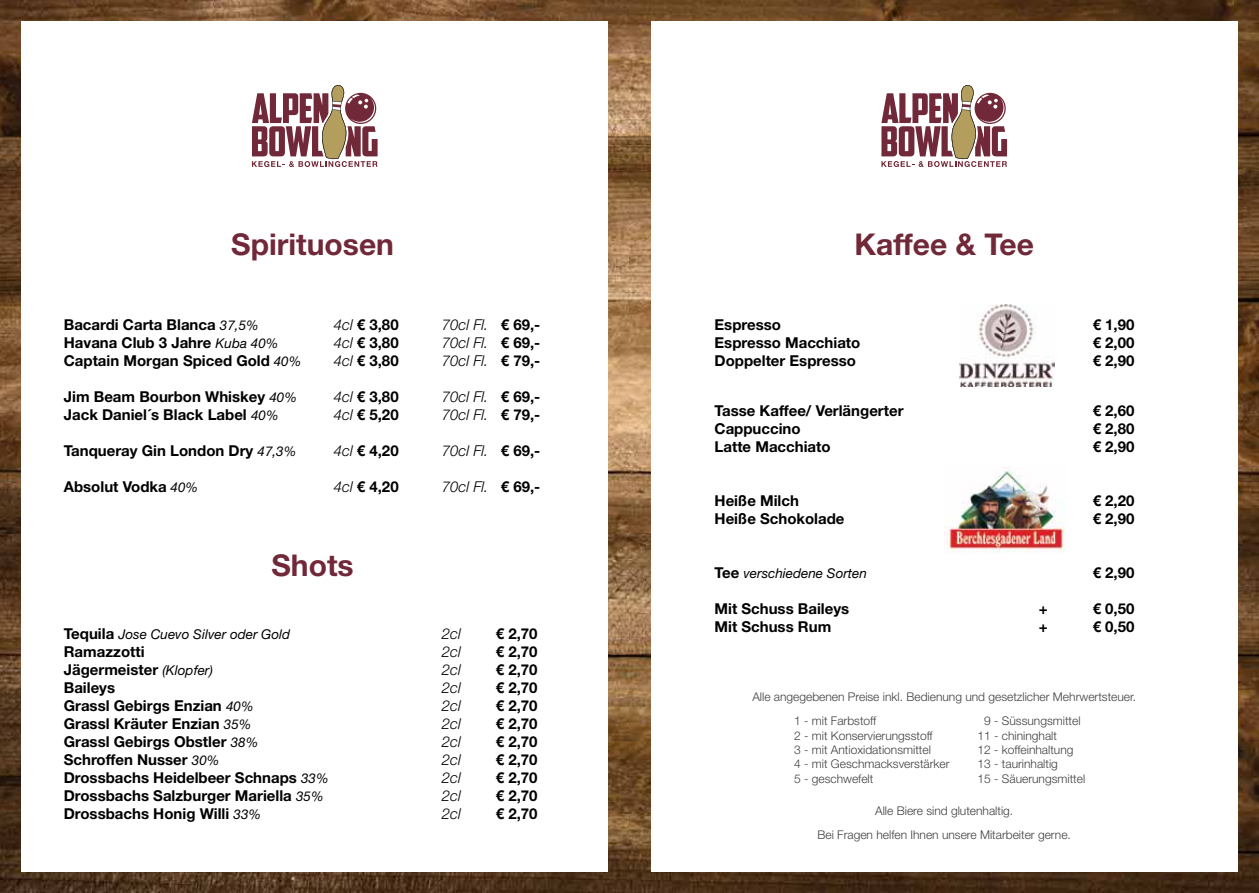
<style>
.page{position:relative;width:1259px;height:893px;background:#fff}
.page>*{position:absolute;margin:0;border:0;box-sizing:border-box;transform-origin:0 0}
.t1{font:700 30px "Helvetica Neue LT Std";color:#712838}
.t2{font:700 15px "Helvetica Neue LT Std";color:#000}
.t3{font:italic 300 15px "Helvetica Neue LT Std";color:#000}
.t4{font:italic 13.5px "Helvetica Neue LT Std";color:#000}
.t5{font:300 12px/14.4px "Helvetica Neue LT Std";color:#414042}
.s1{font-weight:400;font-style:italic;font-size:13.5px}
.s2{font-weight:300;font-style:italic}
.s3{font-weight:700;font-style:normal}
.s4{font-weight:700;font-style:normal;font-size:15px}
</style>
<div class="page">
<img style="left:0;top:0;width:1259px;height:893px">
<div style="left:21px;top:21px;width:587px;height:851px;background:#fff"></div>
<svg style="left:252px;top:85px;width:125px;height:82px"></svg>
<div style="left:651px;top:21px;width:586px;height:851px;background:#fff"></div>
<svg style="left:881px;top:85px;width:126px;height:82px"></svg>
<img style="left:959px;top:304px;width:95px;height:83px">
<img style="left:944px;top:467px;width:121px;height:86px">
<h1 class="t1" style="left:231px;top:226px;width:164px">Spirituosen</h1>
<p class="t2" style="left:64px;top:315px;width:196px">Bacardi Carta Blanca <span class="s1">37,5%</span></p>
<p class="t2" style="left:334px;top:315px;width:66px"><span class="s2">4cl</span> € 3,80</p>
<p class="t3" style="left:442px;top:315px;width:100px">70cl Fl. <span class="s3">€ 69,-</span></p>
<p class="t2" style="left:64px;top:333px;width:216px">Havana Club 3 Jahre <span class="s1">Kuba 40%</span></p>
<p class="t2" style="left:334px;top:333px;width:66px"><span class="s2">4cl</span> € 3,80</p>
<p class="t3" style="left:442px;top:333px;width:100px">70cl Fl. <span class="s3">€ 69,-</span></p>
<p class="t2" style="left:64px;top:351px;width:239px">Captain Morgan Spiced Gold <span class="s1">40%</span></p>
<p class="t2" style="left:334px;top:351px;width:66px"><span class="s2">4cl</span> € 3,80</p>
<p class="t3" style="left:442px;top:351px;width:100px">70cl Fl. <span class="s3">€ 79,-</span></p>
<p class="t2" style="left:64px;top:387px;width:235px">Jim Beam Bourbon Whiskey <span class="s1">40%</span></p>
<p class="t2" style="left:334px;top:387px;width:66px"><span class="s2">4cl</span> € 3,80</p>
<p class="t3" style="left:442px;top:387px;width:100px">70cl Fl. <span class="s3">€ 69,-</span></p>
<p class="t2" style="left:64px;top:405px;width:216px">Jack Daniel´s Black Label <span class="s1">40%</span></p>
<p class="t2" style="left:334px;top:405px;width:66px"><span class="s2">4cl</span> € 5,20</p>
<p class="t3" style="left:442px;top:405px;width:100px">70cl Fl. <span class="s3">€ 79,-</span></p>
<p class="t2" style="left:64px;top:441px;width:234px">Tanqueray Gin London Dry <span class="s1">47,3%</span></p>
<p class="t2" style="left:334px;top:441px;width:66px"><span class="s2">4cl</span> € 4,20</p>
<p class="t3" style="left:442px;top:441px;width:100px">70cl Fl. <span class="s3">€ 69,-</span></p>
<p class="t2" style="left:64px;top:477px;width:136px">Absolut Vodka <span class="s1">40%</span></p>
<p class="t2" style="left:334px;top:477px;width:66px"><span class="s2">4cl</span> € 4,20</p>
<p class="t3" style="left:442px;top:477px;width:100px">70cl Fl. <span class="s3">€ 69,-</span></p>
<h1 class="t1" style="left:271px;top:547px;width:84px">Shots</h1>
<p class="t4" style="left:64px;top:626px;width:228px"><span class="s4">Tequila</span> Jose Cuevo Silver oder Gold</p>
<p class="t3" style="left:442px;top:625px;width:20px">2cl</p>
<p class="t2" style="left:496px;top:624px;width:43px">€ 2,70</p>
<p class="t2" style="left:64px;top:642px;width:82px">Ramazzotti</p>
<p class="t3" style="left:442px;top:643px;width:20px">2cl</p>
<p class="t2" style="left:496px;top:642px;width:43px">€ 2,70</p>
<p class="t2" style="left:64px;top:660px;width:151px">Jägermeister <span class="s1">(Klopfer)</span></p>
<p class="t3" style="left:442px;top:661px;width:20px">2cl</p>
<p class="t2" style="left:496px;top:660px;width:43px">€ 2,70</p>
<p class="t2" style="left:64px;top:678px;width:53px">Baileys</p>
<p class="t3" style="left:442px;top:679px;width:20px">2cl</p>
<p class="t2" style="left:496px;top:678px;width:43px">€ 2,70</p>
<p class="t2" style="left:64px;top:696px;width:191px">Grassl Gebirgs Enzian <span class="s1">40%</span></p>
<p class="t3" style="left:442px;top:697px;width:20px">2cl</p>
<p class="t2" style="left:496px;top:696px;width:43px">€ 2,70</p>
<p class="t2" style="left:64px;top:714px;width:189px">Grassl Kräuter Enzian <span class="s1">35%</span></p>
<p class="t3" style="left:442px;top:715px;width:20px">2cl</p>
<p class="t2" style="left:496px;top:714px;width:43px">€ 2,70</p>
<p class="t2" style="left:64px;top:732px;width:196px">Grassl Gebirgs Obstler <span class="s1">38%</span></p>
<p class="t3" style="left:442px;top:733px;width:20px">2cl</p>
<p class="t2" style="left:496px;top:732px;width:43px">€ 2,70</p>
<p class="t2" style="left:64px;top:750px;width:157px">Schroffen Nusser <span class="s1">30%</span></p>
<p class="t3" style="left:442px;top:751px;width:20px">2cl</p>
<p class="t2" style="left:496px;top:750px;width:43px">€ 2,70</p>
<p class="t2" style="left:64px;top:768px;width:266px">Drossbachs Heidelbeer Schnaps <span class="s1">33%</span></p>
<p class="t3" style="left:442px;top:769px;width:20px">2cl</p>
<p class="t2" style="left:496px;top:768px;width:43px">€ 2,70</p>
<p class="t2" style="left:64px;top:786px;width:261px">Drossbachs Salzburger Mariella <span class="s1">35%</span></p>
<p class="t3" style="left:442px;top:787px;width:20px">2cl</p>
<p class="t2" style="left:496px;top:786px;width:43px">€ 2,70</p>
<p class="t2" style="left:64px;top:804px;width:199px">Drossbachs Honig Willi <span class="s1">33%</span></p>
<p class="t3" style="left:442px;top:805px;width:20px">2cl</p>
<p class="t2" style="left:496px;top:804px;width:43px">€ 2,70</p>
<h1 class="t1" style="left:854px;top:226px;width:181px">Kaffee &amp; Tee</h1>
<p class="t2" style="left:714px;top:315px;width:68px">Espresso</p>
<p class="t2" style="left:1092px;top:315px;width:43px">€ 1,90</p>
<p class="t2" style="left:714px;top:333px;width:147px">Espresso Macchiato</p>
<p class="t2" style="left:1092px;top:333px;width:43px">€ 2,00</p>
<p class="t2" style="left:714px;top:351px;width:143px">Doppelter Espresso</p>
<p class="t2" style="left:1092px;top:351px;width:43px">€ 2,90</p>
<p class="t2" style="left:714px;top:401px;width:190px">Tasse Kaffee/ Verlängerter</p>
<p class="t2" style="left:1092px;top:401px;width:43px">€ 2,60</p>
<p class="t2" style="left:714px;top:419px;width:88px">Cappuccino</p>
<p class="t2" style="left:1092px;top:419px;width:43px">€ 2,80</p>
<p class="t2" style="left:714px;top:437px;width:118px">Latte Macchiato</p>
<p class="t2" style="left:1092px;top:437px;width:43px">€ 2,90</p>
<p class="t2" style="left:714px;top:491px;width:86px">Heiße Milch</p>
<p class="t2" style="left:1092px;top:491px;width:43px">€ 2,20</p>
<p class="t2" style="left:714px;top:509px;width:131px">Heiße Schokolade</p>
<p class="t2" style="left:1092px;top:509px;width:43px">€ 2,90</p>
<p class="t4" style="left:714px;top:565px;width:154px"><span class="s4">Tee</span> verschiedene Sorten</p>
<p class="t2" style="left:1092px;top:563px;width:43px">€ 2,90</p>
<p class="t2" style="left:714px;top:599px;width:136px">Mit Schuss Baileys</p>
<p class="t2" style="left:1038px;top:599px;width:10px">+</p>
<p class="t2" style="left:1092px;top:599px;width:43px">€ 0,50</p>
<p class="t2" style="left:714px;top:617px;width:118px">Mit Schuss Rum</p>
<p class="t2" style="left:1038px;top:617px;width:10px">+</p>
<p class="t2" style="left:1092px;top:617px;width:43px">€ 0,50</p>
<p class="t5" style="left:794px;top:684px;width:344px;line-height:24.5px;text-indent:-42px">Alle angegebenen Preise inkl. Bedienung und gesetzlicher Mehrwertsteuer.<br>1 - mit Farbstoff</p>
<p class="t5" style="left:794px;top:728px;width:157px">2 - mit Konservierungsstoff<br>3 - mit Antioxidationsmittel<br>4 - mit Geschmacksverstärker<br>5 - geschwefelt</p>
<p class="t5" style="left:977px;top:713px;width:109px;text-indent:7px">9 - Süssungsmittel<br>11 - chininghalt<br>12 - koffeinhaltung<br>13 - taurinhaltig<br>15 - Säuerungsmittel</p>
<p class="t5" style="left:875px;top:804px;width:140px">Alle Biere sind glutenhaltig.</p>
<p class="t5" style="left:817px;top:827px;width:255px">Bei Fragen helfen Ihnen unsere Mitarbeiter gerne.</p>
</div>
